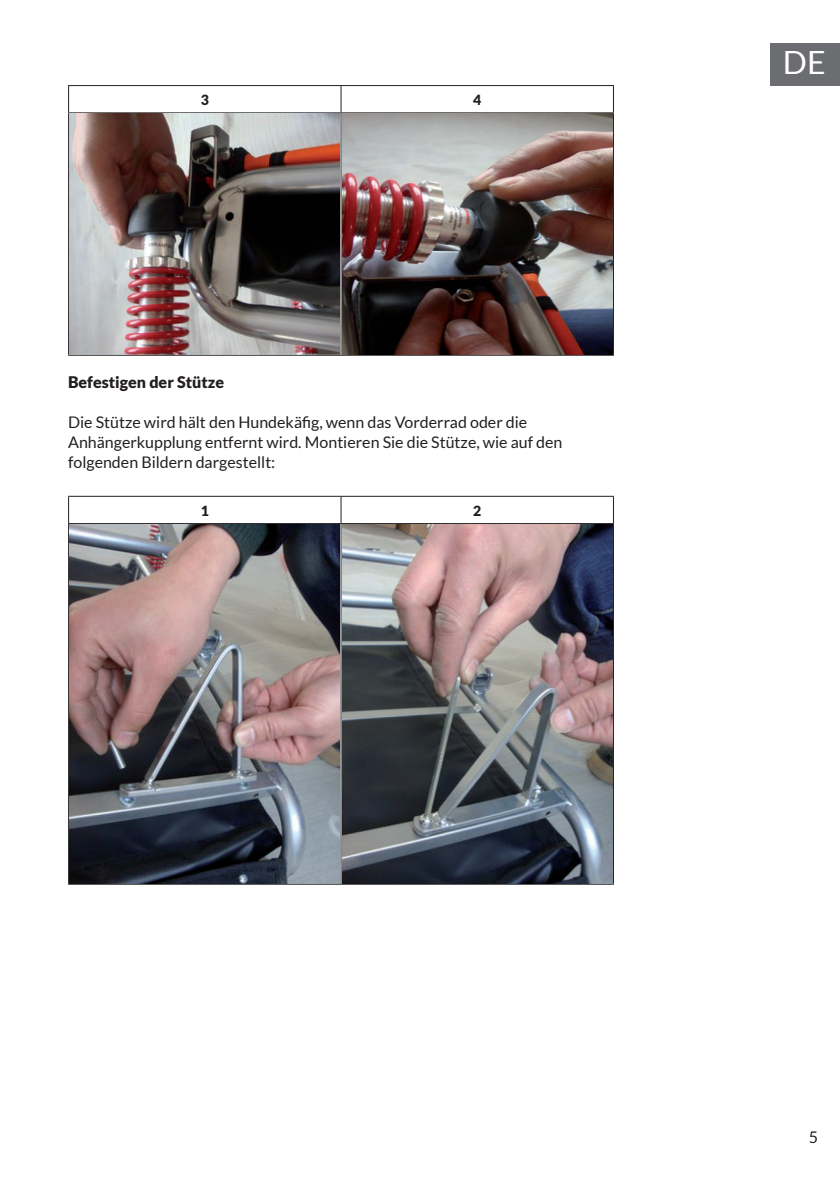
<style>
.page{position:relative;width:840px;height:1191px;background:#fff}
.page>*{position:absolute;margin:0;border:0;box-sizing:border-box;transform-origin:0 0}
.t1{font:32px "Lato";color:#fff}
.t2{font:16px/20px "Lato";color:#231f20}
.t3{font:900 16px "Lato";color:#231f20}
.t4{font:900 14px "Lato";color:#231f20}
</style>
<div class="page">
<div style="left:770px;top:43px;width:69px;height:42px;background:#6c6d70"></div>
<hr style="left:68px;top:85px;width:273px;height:1px;background:#231f20">
<svg style="left:68px;top:86px;width:1px;height:26px"></svg>
<hr style="left:341px;top:85px;width:272px;height:1px;background:#231f20">
<svg style="left:340px;top:86px;width:1px;height:26px"></svg>
<hr style="left:68px;top:112px;width:273px;height:1px;background:#231f20">
<hr style="left:68px;top:113px;width:1px;height:242px;background:#231f20">
<hr style="left:341px;top:112px;width:272px;height:1px;background:#231f20">
<hr style="left:340px;top:113px;width:1px;height:242px;background:#231f20">
<hr style="left:612px;top:113px;width:1px;height:242px;background:#231f20">
<hr style="left:68px;top:355px;width:273px;height:1px;background:#231f20">
<hr style="left:341px;top:355px;width:272px;height:1px;background:#231f20">
<img style="left:70px;top:114px;width:270px;height:240px">
<img style="left:342px;top:114px;width:270px;height:240px">
<hr style="left:68px;top:496px;width:273px;height:1px;background:#231f20">
<svg style="left:68px;top:497px;width:1px;height:26px"></svg>
<hr style="left:341px;top:496px;width:272px;height:1px;background:#231f20">
<svg style="left:340px;top:497px;width:1px;height:26px"></svg>
<hr style="left:68px;top:523px;width:273px;height:1px;background:#231f20">
<hr style="left:68px;top:524px;width:1px;height:359px;background:#231f20">
<hr style="left:341px;top:523px;width:272px;height:1px;background:#231f20">
<hr style="left:340px;top:524px;width:1px;height:359px;background:#231f20">
<hr style="left:612px;top:524px;width:1px;height:359px;background:#231f20">
<hr style="left:68px;top:883px;width:273px;height:1px;background:#231f20">
<hr style="left:341px;top:883px;width:272px;height:1px;background:#231f20">
<img style="left:70px;top:525px;width:270px;height:358px">
<img style="left:342px;top:525px;width:270px;height:358px">
<p class="t4" style="left:201px;top:91px;width:10px">3</p>
<p class="t4" style="left:473px;top:91px;width:10px">4</p>
<p class="t3" style="left:68px;top:372px;width:157px">Befestigen der Stütze</p>
<p class="t2" style="left:68px;top:412px;width:495px">Die Stütze wird hält den Hundekäfig, wenn das Vorderrad oder die<br>Anhängerkupplung entfernt wird. Montieren Sie die Stütze, wie auf den folgenden Bildern dargestellt:</p>
<p class="t4" style="left:201px;top:502px;width:10px">1</p>
<p class="t4" style="left:473px;top:502px;width:10px">2</p>
<h1 class="t1" style="left:782px;top:45px;width:44px">DE</h1>
<p class="t2" style="left:808px;top:1127px;width:11px">5</p>
</div>
